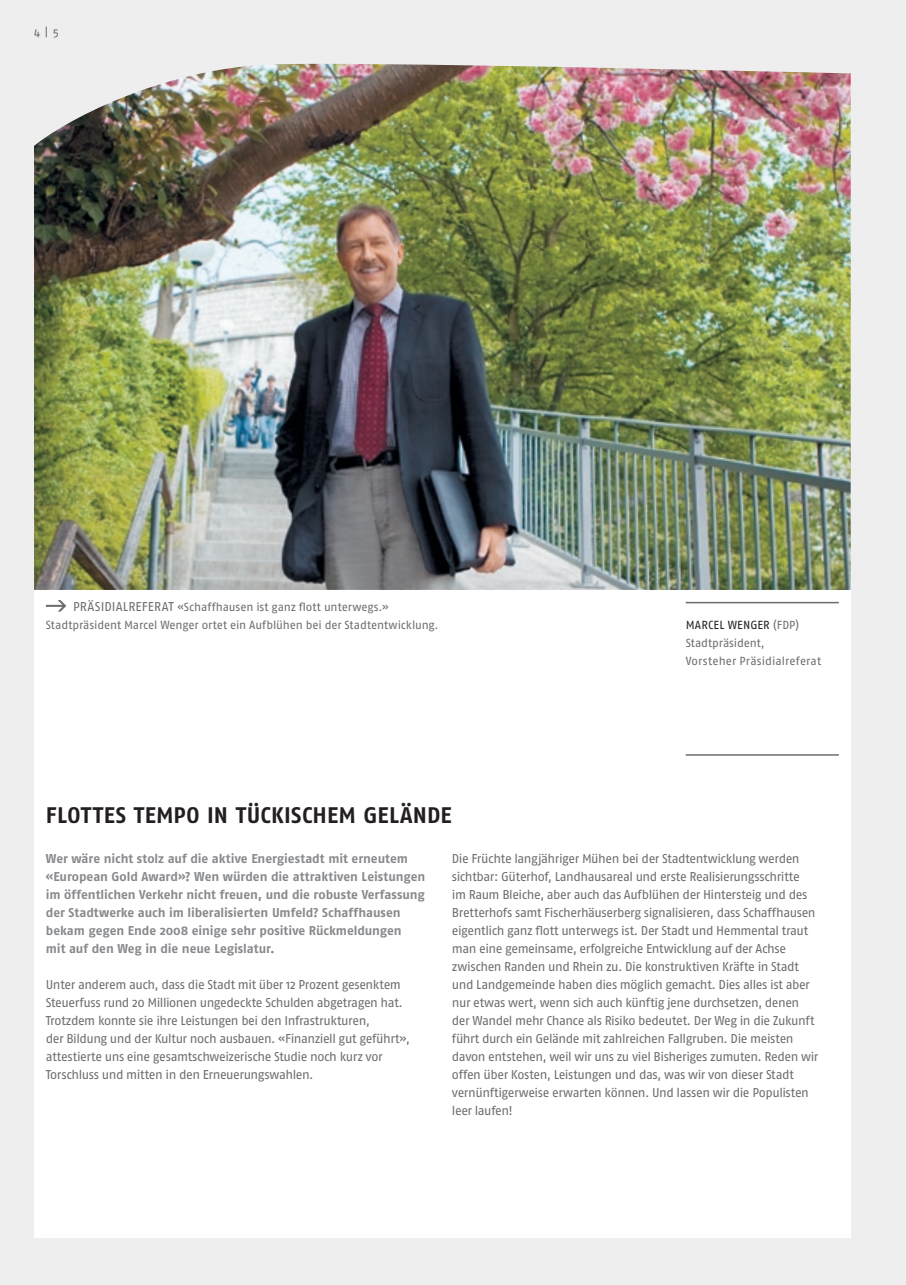
<style>
.page{position:relative;width:906px;height:1285px;background:#fff}
.page>*{position:absolute;margin:0;border:0;box-sizing:border-box;transform-origin:0 0}
.t1{font:700 22.5px "Fago No";letter-spacing:.015em;color:#231f20}
.t2{font:12.75px/18px "Fago No";letter-spacing:-.035em;color:#6c6d70}
.t3{font:700 12.75px/18px "Fago No";letter-spacing:-.005em;color:#87898c}
.t4{font:11.7px/18px "Fago No";letter-spacing:-.01em;color:#6c6d70}
.s1{font-size:12.75px}
.s2{color:#231f20}
</style>
<div class="page">
<div style="left:0;top:0;width:906px;height:1284px;background:#eeeeef"></div>
<div style="left:34px;top:563px;width:816px;height:674px;background:#fff"></div>
<img style="left:34px;top:64px;width:816px;height:526px">
<svg style="left:46px;top:600px;width:20px;height:11px"></svg>
<hr style="left:685px;top:754px;width:154px;height:1px;background:#6c6d70">
<hr style="left:685px;top:601px;width:154px;height:2px;background:#6c6d70">
<p class="t4" style="left:34px;top:23px;width:26px">4 | 5</p>
<p class="t4" style="left:46px;top:597px;width:394px;text-indent:27px"><span class="s1">Präsid ialreferat</span> «Schaffhausen ist ganz flott unterwegs.»<br>Stadtpräsident Marcel Wenger ortet ein Aufblühen bei der Stadtentwicklung.</p>
<p class="t4" style="left:685px;top:615px;width:137px"><span class="s2">Marcel weng er</span> (FDP)<br>Stadtpräsident,<br>Vorsteher Präsidialreferat</p>
<h1 class="t1" style="left:46px;top:801px;width:407px">Flottes Tempo in tückischem Gelände</h1>
<p class="t3" style="left:46px;top:849px;width:381px">Wer wäre nicht stolz auf die aktive Energiestadt mit erneutem «European Gold Award»? Wen würden die attraktiven Leistungen im öffentlichen Verkehr nicht freuen, und die robuste Verfassung der Stadtwerke auch im liberalisierten Umfeld? Schaffhausen bekam gegen Ende 2008 einige sehr positive Rückmeldungen<br>mit auf den Weg in die neue Legislatur.</p>
<p class="t2" style="left:46px;top:975px;width:365px">Unter anderem auch, dass die Stadt mit über 12 Prozent gesenktem Steuerfuss rund 20 Millionen ungedeckte Schulden abgetragen hat.<br>Trotzdem konnte sie ihre Leistungen bei den I nfrastrukturen,<br>der Bildung und der Kultur noch ausbauen. «Finanziell gut geführt», attestierte uns eine gesamtschweizerische Studie noch kurz vor Torschluss und mitten in den Erneuerungswahlen.</p>
<p class="t2" style="left:452px;top:849px;width:368px">Die Früchte langjähriger Mühen bei der Stadtentwicklung werden sichtbar: Güterhof, Landhausareal und erste Realisierungsschritte<br>im Raum Bleiche, aber auch das Aufblühen der Hintersteig und des Bretterhofs samt Fischerhäuserberg signalisieren, dass Schaffhausen eigentlich ganz flott unterwegs ist. Der Stadt und H emmental traut man eine gemeinsame, erfolgreiche Entwicklung auf der Achse zwischen Randen und Rhein zu. Die konstruktiven Kräfte in Stadt und Landgemeinde haben dies möglich gemacht. Dies alles ist aber nur etwas wert, wenn sich auch künftig jene durchsetzen, denen der Wandel mehr Chance als Risiko bedeutet. Der Weg in die Zukunft führt durch ein Gelände mit zahlreichen Fallgruben. Die meisten davon entstehen, weil wir uns zu viel Bisheriges zumuten. Reden wir offen über Kosten, Leistungen und das, was wir von dieser Stadt vernünftigerweise erwarten können. Und lassen wir die Populisten leer laufen!</p>
</div>
